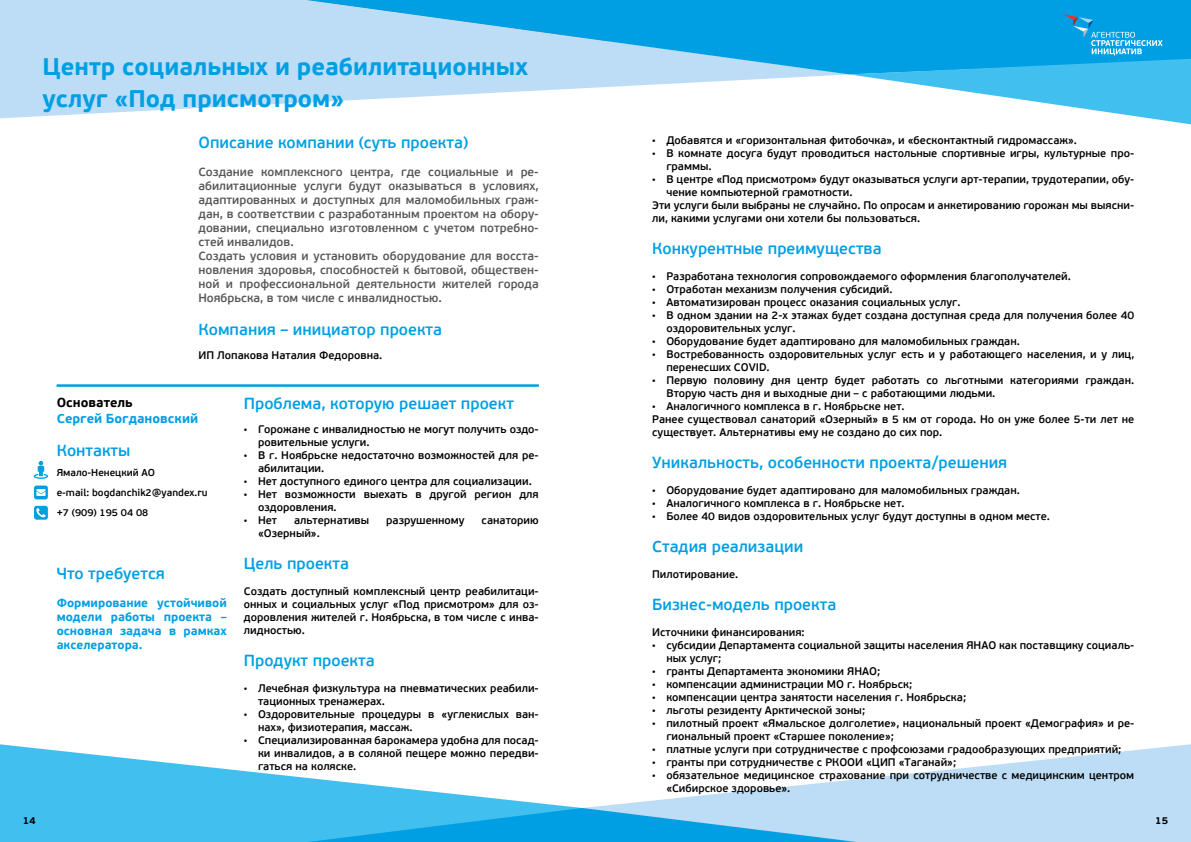
<style>
.page{position:relative;width:1191px;height:842px;background:#fff}
.page>*{position:absolute;margin:0;border:0;box-sizing:border-box;transform-origin:0 0}
.t1{font:700 24px/32px "PF Beau Sans Pro";color:#009fe3}
.t2{font:600 16px "PF Beau Sans Pro";color:#009fe3}
.t3{font:700 13px "PF Beau Sans Pro";color:#009fe3}
.t4{font:700 13px "PF Beau Sans Pro";color:#000}
.t5{font:600 12px/14px "PF Beau Sans Pro";color:#575756}
.t6{font:700 12px/14px "PF Beau Sans Pro";color:#009fe3;text-align:justify}
.t7{font:600 11px/13px "PF Beau Sans Pro";color:#000}
.t8{font:600 10px/20px "PF Beau Sans Pro";color:#000}
.t9{font:700 10px "PF Beau Sans Pro";color:#000}
.s1{font-family:"Times New Roman";font-weight:400;font-size:10px}
</style>
<div class="page">
<svg style="left:0;top:744px;width:582px;height:98px;fill:#41c0f0"></svg>
<svg style="left:0;top:0;width:849px;height:119px;fill:#bcddf5"></svg>
<svg style="left:203px;top:0;width:988px;height:74px;background:#63bfec"></svg>
<svg style="left:583px;top:744px;width:608px;height:98px;fill:#bcddf5"></svg>
<svg style="left:194px;top:808px;width:776px;height:34px;background:#51bded"></svg>
<svg style="left:849px;top:14px;width:342px;height:111px"></svg>
<svg style="left:34px;top:506px;width:14px;height:14px"></svg>
<svg style="left:34px;top:486px;width:14px;height:13px"></svg>
<svg style="left:34px;top:461px;width:14px;height:18px"></svg>
<hr style="left:57px;top:385px;width:482px;height:2px;background:#009fe3">
<h1 class="t1" style="left:43px;top:51px;width:487px">Центр социальных и реабилитационных услуг «Под присмотром»</h1>
<h2 class="t2" style="left:198px;top:133px;width:271px">Описание компании (суть проекта)</h2>
<p class="t5" style="left:198px;top:165px;width:342px">Создание комплексного центра, где социальные и ре&shy;абилитационные услуги будут оказываться в условиях, адаптированных и доступных для маломобильных граж&shy;дан, в соответствии с разработанным проектом на обору&shy;довании, специально изготовленном с учетом потребно&shy;стей инвалидов.<br>Создать условия и установить оборудование для восста&shy;новления здоровья, способностей к бытовой, обществен&shy;ной и профессиональной деятельности жителей города Ноябрьска, в том числе с инвалидностью.</p>
<h2 class="t2" style="left:198px;top:320px;width:245px">Компания – инициатор проекта</h2>
<p class="t7" style="left:198px;top:349px;width:185px">ИП Лопакова Наталия Федоровна.</p>
<h2 class="t2" style="left:244px;top:394px;width:271px">Проблема, которую решает проект</h2>
<p class="t7" style="left:258px;top:423px;width:282px;text-indent:-14px"><span class="s1">•</span> Горожане с инвалидностью не могут получить оздо&shy;ровительные услуги.</p>
<p class="t7" style="left:258px;top:449px;width:282px;text-indent:-14px"><span class="s1">•</span> В г. Ноябрьске недостаточно возможностей для ре&shy;абилитации.</p>
<p class="t7" style="left:244px;top:475px;width:289px"><span class="s1">•</span> Нет доступного единого центра для социализации.</p>
<p class="t7" style="left:258px;top:488px;width:282px;text-indent:-14px"><span class="s1">•</span> Нет возможности выехать в другой регион для оздоровления.</p>
<p class="t7" style="left:244px;top:514px;width:35px"><span class="s1">•</span> Нет</p>
<p class="t7" style="left:294px;top:514px;width:77px">альтернативы</p>
<p class="t7" style="left:386px;top:514px;width:80px">разрушенному</p>
<p class="t7" style="left:481px;top:514px;width:59px">санаторию</p>
<p class="t7" style="left:258px;top:527px;width:63px">«Озерный».</p>
<h2 class="t2" style="left:244px;top:554px;width:107px">Цель проекта</h2>
<p class="t7" style="left:244px;top:585px;width:296px;text-align:justify">Создать доступный комплексный центр реабилитаци&shy;онных и социальных услуг «Под присмотром» для оз&shy;доровления жителей г. Ноябрьска, в том числе с инва&shy;лидностью.</p>
<h2 class="t2" style="left:244px;top:651px;width:132px">Продукт проекта</h2>
<p class="t7" style="left:258px;top:682px;width:282px;text-indent:-14px"><span class="s1">•</span> Лечебная физкультура на пневматических реабили&shy;тационных тренажерах.</p>
<p class="t7" style="left:258px;top:708px;width:282px;text-indent:-14px"><span class="s1">•</span> Оздоровительные процедуры в «углекислых ван&shy;нах», физиотерапия, массаж.</p>
<p class="t7" style="left:258px;top:734px;width:282px;text-align:justify;text-indent:-14px"><span class="s1">•</span> Специализированная барокамера удобна для посад&shy;ки инвалидов, а в соляной пещере можно передви&shy;гаться на коляске.</p>
<p class="t4" style="left:57px;top:394px;width:78px">Основатель</p>
<p class="t3" style="left:57px;top:410px;width:143px">Сергей Богдановский</p>
<h2 class="t2" style="left:57px;top:441px;width:75px">Контакты</h2>
<p class="t8" style="left:57px;top:462px;width:152px">Ямало-Ненецкий АО<br>e-mail: bogdanchik2@yandex.ru +7 (909) 195 04 08</p>
<h2 class="t2" style="left:57px;top:564px;width:110px">Что требуется</h2>
<p class="t6" style="left:57px;top:596px;width:172px">Формирование устойчивой модели работы проекта – основная задача в рамках акселератора.</p>
<p class="t7" style="left:652px;top:134px;width:426px"><span class="s1">•</span> Добавятся и «горизонтальная фитобочка», и «бесконтактный гидромассаж».</p>
<p class="t7" style="left:666px;top:147px;width:469px;text-indent:-14px"><span class="s1">•</span> В комнате досуга будут проводиться настольные спортивные игры, культурные про&shy;граммы.</p>
<p class="t7" style="left:652px;top:173px;width:483px"><span class="s1">•</span> В центре «Под присмотром» будут оказываться услуги арт-терапии, трудотерапии, обу-</p>
<p class="t7" style="left:666px;top:186px;width:187px">чение компьютерной грамотности.</p>
<p class="t7" style="left:652px;top:199px;width:483px">Эти услуги были выбраны не случайно. По опросам и анкетированию горожан мы выясни-</p>
<p class="t7" style="left:652px;top:212px;width:269px">ли, какими услугами они хотели бы пользоваться.</p>
<h2 class="t2" style="left:652px;top:239px;width:231px">Конкурентные преимущества</h2>
<p class="t7" style="left:652px;top:270px;width:420px"><span class="s1">•</span> Разработана технология сопровождаемого оформления благополучателей.</p>
<p class="t7" style="left:652px;top:283px;width:242px"><span class="s1">•</span> Отработан механизм получения субсидий.</p>
<p class="t7" style="left:652px;top:296px;width:310px"><span class="s1">•</span> Автоматизирован процесс оказания социальных услуг.</p>
<p class="t7" style="left:666px;top:309px;width:469px;text-indent:-14px"><span class="s1">•</span> В одном здании на 2-х этажах будет создана доступная среда для получения более 40 оздоровительных услуг.</p>
<p class="t7" style="left:652px;top:335px;width:369px"><span class="s1">•</span> Оборудование будет адаптировано для маломобильных граждан.</p>
<p class="t7" style="left:666px;top:348px;width:469px;text-indent:-14px"><span class="s1">•</span> Востребованность оздоровительных услуг есть и у работающего населения, и у лиц, перенесших COVID.</p>
<p class="t7" style="left:666px;top:374px;width:469px;text-indent:-14px"><span class="s1">•</span> Первую половину дня центр будет работать со льготными категориями граждан.<br>Вторую часть дня и выходные дни – с работающими людьми.</p>
<p class="t7" style="left:652px;top:400px;width:483px"><span class="s1">•</span> Аналогичного комплекса в г. Ноябрьске нет.<br>Ранее существовал санаторий «Озерный» в 5 км от города. Но он уже более 5-ти лет не существует. Альтернативы ему не создано до сих пор.</p>
<h2 class="t2" style="left:652px;top:453px;width:356px">Уникальность, особенности проекта/решения</h2>
<p class="t7" style="left:652px;top:484px;width:369px"><span class="s1">•</span> Оборудование будет адаптировано для маломобильных граждан.</p>
<p class="t7" style="left:652px;top:497px;width:254px"><span class="s1">•</span> Аналогичного комплекса в г. Ноябрьске нет.</p>
<p class="t7" style="left:652px;top:510px;width:399px"><span class="s1">•</span> Более 40 видов оздоровительных услуг будут доступны в одном месте.</p>
<h2 class="t2" style="left:652px;top:537px;width:153px">Стадия реализации</h2>
<p class="t7" style="left:652px;top:568px;width:88px">Пилотирование.</p>
<h2 class="t2" style="left:652px;top:595px;width:185px">Бизнес-модель проекта</h2>
<p class="t7" style="left:652px;top:626px;width:154px">Источники финансирования:</p>
<p class="t7" style="left:666px;top:639px;width:469px;text-indent:-14px"><span class="s1">•</span> субсидии Департамента социальной защиты населения ЯНАО как поставщику социаль&shy;ных услуг;</p>
<p class="t7" style="left:652px;top:665px;width:229px"><span class="s1">•</span> гранты Департамента экономики ЯНАО;</p>
<p class="t7" style="left:652px;top:678px;width:261px"><span class="s1">•</span> компенсации администрации МО г. Ноябрьск;</p>
<p class="t7" style="left:652px;top:691px;width:315px"><span class="s1">•</span> компенсации центра занятости населения г. Ноябрьска;</p>
<p class="t7" style="left:652px;top:704px;width:214px"><span class="s1">•</span> льготы резиденту Арктической зоны;</p>
<p class="t7" style="left:666px;top:717px;width:469px;text-indent:-14px"><span class="s1">•</span> пилотный проект «Ямальское долголетие», национальный проект «Демография» и ре&shy;гиональный проект «Старшее поколение»;</p>
<p class="t7" style="left:652px;top:743px;width:470px"><span class="s1">•</span> платные услуги при сотрудничестве с профсоюзами градообразующих предприятий;</p>
<p class="t7" style="left:652px;top:756px;width:305px"><span class="s1">•</span> гранты при сотрудничестве с РКООИ «ЦИП «Таганай»;</p>
<p class="t7" style="left:666px;top:769px;width:469px;text-indent:-14px"><span class="s1">•</span> обязательное медицинское страхование при сотрудничестве с медицинским центром «Сибирское здоровье».</p>
<p class="t9" style="left:23px;top:814px;width:15px">14</p>
<p class="t9" style="left:1155px;top:814px;width:15px">15</p>
</div>
